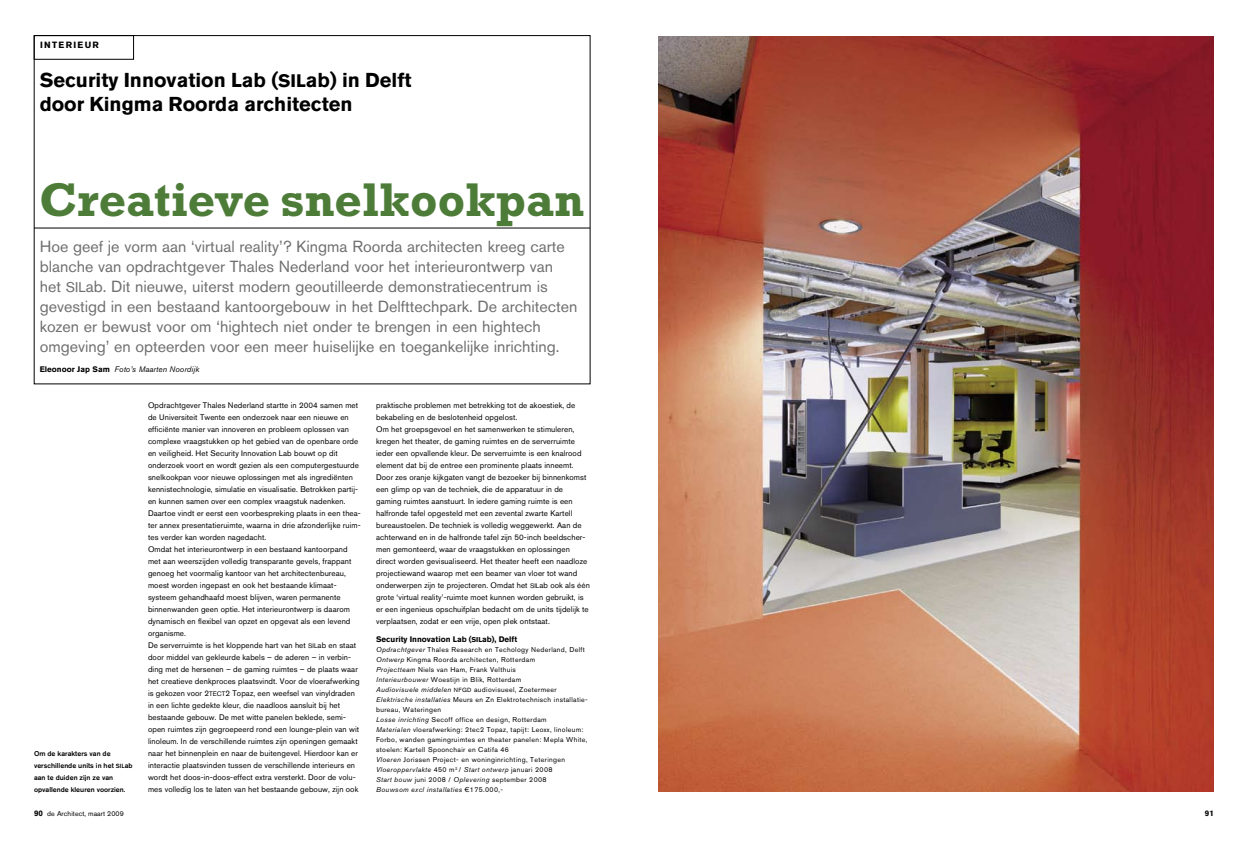
<style>
.page{position:relative;width:1248px;height:842px;background:#fff}
.page>*{position:absolute;margin:0;border:0;box-sizing:border-box;transform-origin:0 0}
.t1{font:700 48px "Rockwell Std";color:#4d7c39}
.t2{font:700 20px/24px "Akzidenz Grotesk Pro";color:#000}
.t3{font:16px/20px "Akzidenz Grotesk Pro";color:#6f6f6f}
.t4{font:700 9px "Akzidenz Grotesk Pro";letter-spacing:.15em;color:#000}
.t5{font:8px/12px "Akzidenz Grotesk Pro";letter-spacing:.01em;color:#000}
.t6{font:700 8px "Akzidenz Grotesk Pro";color:#000}
.t7{font:italic 8px "Akzidenz Grotesk Pro";letter-spacing:.01em;color:#000}
.t8{font:7px/10px "Akzidenz Grotesk Pro";letter-spacing:.05em;color:#000}
.t9{font:500 7px/12px "Akzidenz Grotesk Pro";color:#000}
.t10{font:7px "Akzidenz Grotesk Pro";letter-spacing:.01em;color:#000}
.s1{font-size:18px}
.s2{font-size:14px}
.s3{font-weight:700;font-style:normal}
.s4{font-size:6px}
.s5{font-size:6.5px}
.s6{font-size:7px}
.s7{font-style:italic}
.s8{font-weight:700;font-size:8px}
</style>
<div class="page">
<hr style="left:34px;top:228px;width:556px;height:1px;background:#000">
<img style="left:658px;top:36px;width:555px;height:755px">
<div style="left:34px;top:35px;width:100px;height:24px;border:1px solid #000"></div>
<p class="t4" style="left:40px;top:39px;width:60px">INTERIEUR</p>
<h2 class="t2" style="left:40px;top:68px;width:373px">Security Innovation Lab (<span class="s1">SIL</span>ab) in Delft door Kingma Roorda architecten</h2>
<h1 class="t1" style="left:40px;top:171px;width:546px">Creatieve snelkookpan</h1>
<p class="t3" style="left:40px;top:236px;width:539px">Hoe geef je vorm aan ‘virtual reality’? Kingma Roorda architecten kreeg carte blanche van opdrachtgever Thales Nederland voor het interieurontwerp van het <span class="s2">SIL</span>ab. Dit nieuwe, uiterst modern geoutilleerde demonstratiecentrum is gevestigd in een bestaand kantoorgebouw in het Delfttechpark. De architecten kozen er bewust voor om ‘hightech niet onder te brengen in een hightech omgeving’ en opteerden voor een meer huiselijke en toegankelijke inrichting.</p>
<p class="t7" style="left:40px;top:364px;width:161px"><span class="s3">Eleonoor Jap Sam</span> Foto’s Maarten Noordijk</p>
<p class="t9" style="left:34px;top:747px;width:100px">Om de karakters van de verschillende units in het <span class="s4">SIL</span>ab aan te duiden zijn ze van opvallende kleuren voorzien.</p>
<p class="t5" style="left:148px;top:399px;width:214px">Opdrachtgever Thales Nederland startte in 2004 samen met de Universiteit Twente een onderzoek naar een nieuwe en efficiënte manier van innoveren en probleem oplossen van complexe vraagstukken op het gebied van de openbare orde en veiligheid. Het Security Innovation Lab bouwt op dit onderzoek voort en wordt gezien als een computergestuurde snelkookpan voor nieuwe oplossingen met als ingrediënten kennistechnologie, simulatie en visualisatie. Betrokken partij&shy;en kunnen samen over een complex vraagstuk nadenken.<br>Daartoe vindt er eerst een voorbespreking plaats in een thea&shy;ter annex presentatieruimte, waarna in drie afzonderlijke ruim&shy;tes verder kan worden nagedacht.<br>Omdat het interieurontwerp in een bestaand kantoorpand met aan weerszijden volledig transparante gevels, frappant genoeg het voormalig kantoor van het architectenbureau, moest worden ingepast en ook het bestaande klimaat&shy;systeem gehandhaafd moest blijven, waren permanente binnenwanden geen optie. Het interieurontwerp is daarom dynamisch en flexibel van opzet en opgevat als een levend organisme.<br>De serverruimte is het kloppende hart van het <span class="s5">SIL</span>ab en staat door middel van gekleurde kabels – de aderen – in verbin&shy;ding met de hersenen – de gaming ruimtes – de plaats waar het creatieve denkproces plaatsvindt. Voor de vloerafwerking is gekozen voor 2<span class="s5">TECT</span>2 Topaz, een weefsel van vinyldraden in een lichte gedekte kleur, die naadloos aansluit bij het bestaande gebouw. De met witte panelen beklede, semi&shy;open ruimtes zijn gegroepeerd rond een lounge-plein van wit linoleum. In de verschillende ruimtes zijn openingen gemaakt naar het binnenplein en naar de buitengevel. Hierdoor kan er interactie plaatsvinden tussen de verschillende interieurs en wordt het doos-in-doos-effect extra versterkt. Door de volu&shy;mes volledig los te laten van het bestaande gebouw, zijn ook</p>
<p class="t5" style="left:376px;top:399px;width:215px">praktische problemen met betrekking tot de akoestiek, de bekabeling en de beslotenheid opgelost.<br>Om het groepsgevoel en het samenwerken te stimuleren, kregen het theater, de gaming ruimtes en de serverruimte ieder een opvallende kleur. De serverruimte is een knalrood element dat bij de entree een prominente plaats inneemt.<br>Door zes oranje kijkgaten vangt de bezoeker bij binnenkomst een glimp op van de techniek, die de apparatuur in de gaming ruimtes aanstuurt. In iedere gaming ruimte is een halfronde tafel opgesteld met een zevental zwarte Kartell bureaustoelen. De techniek is volledig weggewerkt. Aan de achterwand en in de halfronde tafel zijn 50-inch beeldscher&shy;men gemonteerd, waar de vraagstukken en oplossingen direct worden gevisualiseerd. Het theater heeft een naadloze projectiewand waarop met een beamer van vloer tot wand onderwerpen zijn te projecteren. Omdat het <span class="s5">SIL</span>ab ook als één grote ‘virtual reality’-ruimte moet kunnen worden gebruikt, is er een ingenieus opschuifplan bedacht om de units tijdelijk te verplaatsen, zodat er een vrije, open plek ontstaat.</p>
<p class="t6" style="left:376px;top:634px;width:143px">Security Innovation Lab (<span class="s6">SIL</span>ab), Delft</p>
<p class="t8" style="left:376px;top:645px;width:213px"><span class="s7">Opdrachtgever</span> Thales Research en Techology Nederland, Delft <span class="s7">Ontwerp</span> Kingma Roorda architecten, Rotterdam<br><span class="s7">Projectteam</span> Niels van Ham, Frank Velthuis<br><span class="s7">Interieurbouwer</span> Woestijn in Blik, Rotterdam<br><span class="s7">Audiovisuele middelen</span> <span class="s4">NFGD</span> audiovisueel, Zoetermeer <span class="s7">Elektrische installaties</span> Meurs en Zn Elektrotechnisch installatie&shy;bureau, Wateringen<br><span class="s7">Losse inrichting</span> Secoff office en design, Rotterdam<br><span class="s7">Materialen</span> vloerafwerking: 2tec2 Topaz, tapijt: Leoxx, linoleum:<br>Forbo, wanden gamingruimtes en theater panelen: Mepla White, stoelen: Kartell Spoonchair en Catifa 46<br><span class="s7">Vloeren</span> Jorissen Project- en woninginrichting, Teteringen <span class="s7">Vloeroppervlakte</span> 450 m<sup>2</sup> / <span class="s7">Start ontwerp</span> januari 2008<br><span class="s7">Start bouw</span> juni 2008 / <span class="s7">Oplevering</span> september 2008<br><span class="s7">Bouwsom excl installaties</span> €175.000,-</p>
<p class="t10" style="left:34px;top:809px;width:91px"><span class="s8">90</span> de Architect, maart 2009</p>
<p class="t6" style="left:1204px;top:808px;width:11px">91</p>
</div>
